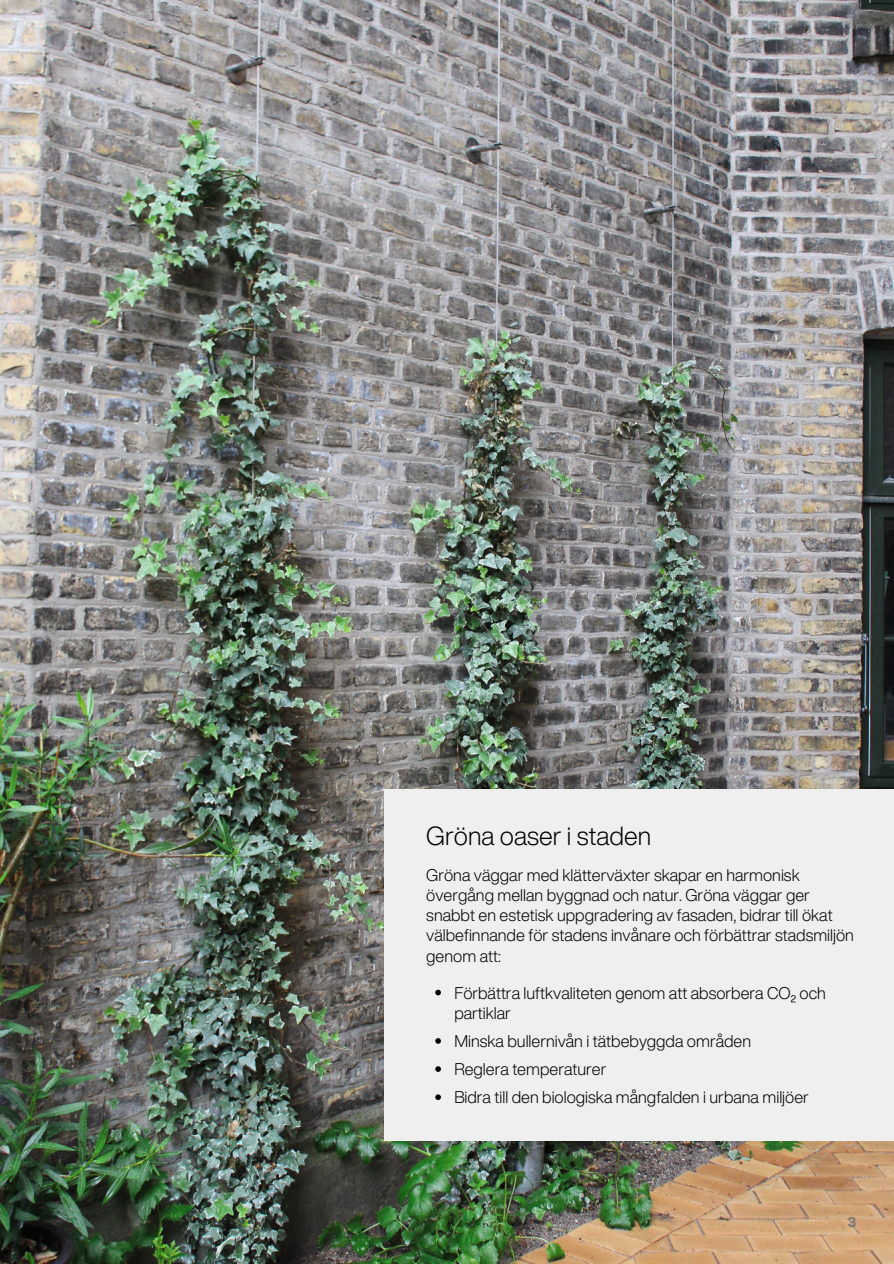
<style>
.page{position:relative;width:894px;height:1264px;background:#fff}
.page>*{position:absolute;margin:0;border:0;box-sizing:border-box;transform-origin:0 0}
.t1{font:300 25.5px "Helvetica Now Display";color:#000}
.t2{font:300 16.5px/20.2px "Helvetica Now Display";color:#000}
.t3{font:700 13.5px "Helvetica Now Display";color:#737373}
</style>
<div class="page">
<img style="left:0;top:0;width:893px;height:1263px">
<div style="left:384px;top:789px;width:509px;height:352px;background:#efefef"></div>
<svg style="left:435px;top:989px;width:6px;height:6px"></svg>
<svg style="left:435px;top:1038px;width:6px;height:5px"></svg>
<svg style="left:435px;top:1066px;width:6px;height:5px"></svg>
<svg style="left:435px;top:1094px;width:6px;height:5px"></svg>
<h1 class="t1" style="left:426px;top:816px;width:226px">Gröna oaser i staden</h1>
<p class="t2" style="left:426px;top:864px;width:429px">Gröna väggar med klätterväxter skapar en harmonisk övergång mellan byggnad och natur. Gröna väggar ger snabbt en estetisk uppgradering av fasaden, bidrar till ökat välbefinnande för stadens invånare och förbättrar stadsmiljön genom att:</p>
<p class="t2" style="left:454px;top:982px;width:373px">Förbättra luftkvaliteten genom att absorbera CO₂ och partiklar</p>
<p class="t2" style="left:454px;top:1030px;width:298px">Minska bullernivån i tätbebyggda områden</p>
<p class="t2" style="left:454px;top:1058px;width:153px">Reglera temperaturer</p>
<p class="t2" style="left:454px;top:1087px;width:356px">Bidra till den biologiska mångfalden i urbana miljöer</p>
<p class="t3" style="left:847px;top:1211px;width:10px">3</p>
</div>
